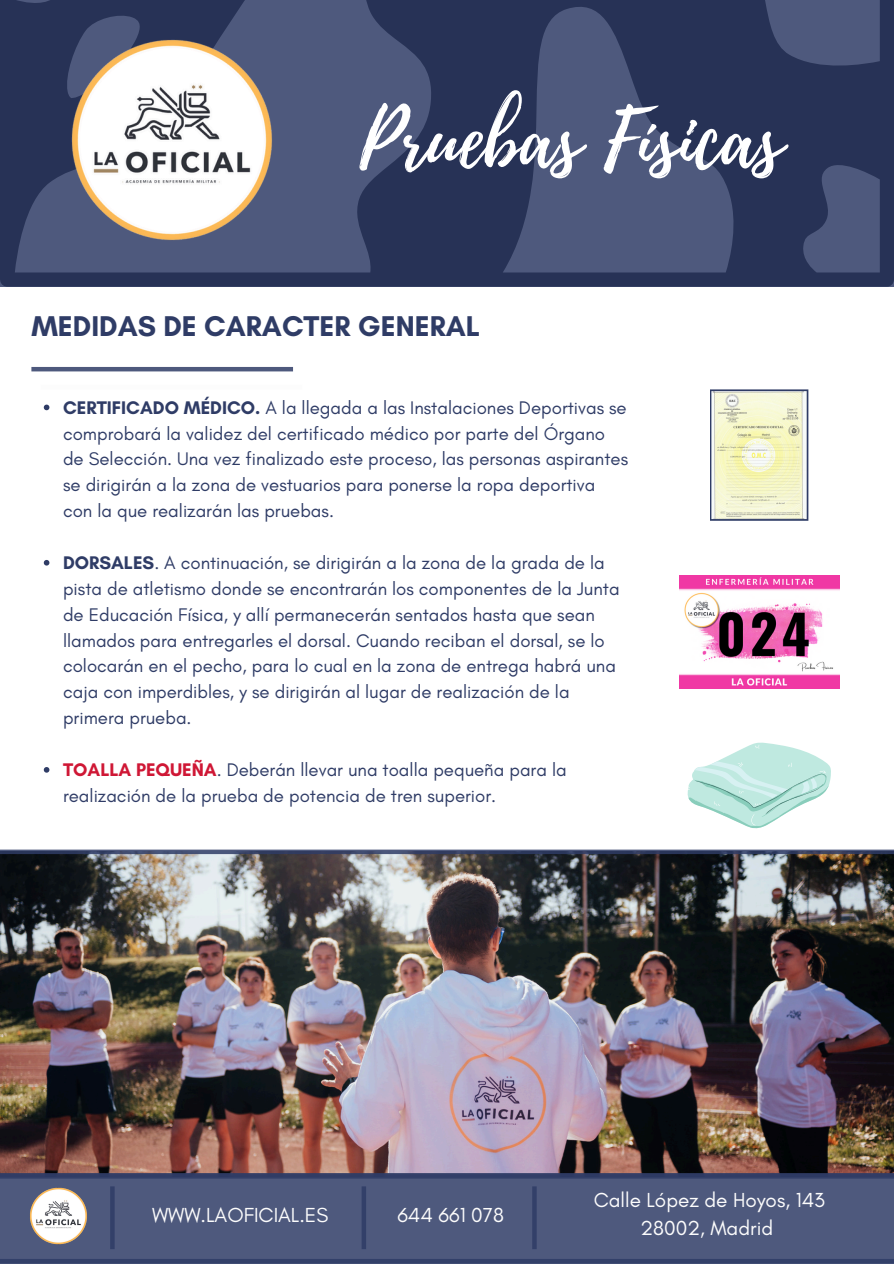
<style>
.page{position:relative;width:894px;height:1264px;background:#fff}
.page>*{position:absolute;margin:0;border:0;box-sizing:border-box;transform-origin:0 0}
.t1{font:80.55px "Playlist Script";color:#fff}
.t2{font:700 29.1px "Glacial Indifference";color:#2f3c66}
.t3{font:20.7px/28.2px "Glacial Indifference";color:#fcfcfc;text-align:center}
.t4{font:18.6px/25.8px "Glacial Indifference";color:#2f3c66}
.s1{font-weight:700}
.s2{font-weight:700;color:#cf1735}
</style>
<div class="page">
<svg style="left:0;top:0;width:893px;height:286px;background:#374266"></svg>
<img style="left:20px;top:0;width:303px;height:287px">
<img style="left:0;top:854px;width:893px;height:319px">
<div style="left:0;top:1173px;width:893px;height:90px;background:#4e597d"></div>
<div style="left:110px;top:1186px;width:5px;height:63px;background:#2f3c66"></div>
<img style="left:16px;top:1173px;width:85px;height:72px">
<div style="left:361px;top:1186px;width:5px;height:63px;background:#2f3c66"></div>
<hr style="left:532px;top:1186px;width:4px;height:63px;background:#2f3c66">
<hr style="left:31px;top:367px;width:262px;height:4px;background:#4e597d">
<div style="left:0;top:1258px;width:893px;height:5px;background:#2f3c66"></div>
<hr style="left:0;top:1174px;width:893px;height:4px;background:#2f3c66">
<svg style="left:710px;top:389px;width:98px;height:132px;background:#e5e7c7"></svg>
<svg style="left:687px;top:742px;width:144px;height:87px"></svg>
<svg style="left:0;top:849px;width:893px;height:5px;background:#545d7c"></svg>
<img style="left:679px;top:575px;width:160px;height:113px">
<svg style="left:44px;top:404px;width:5px;height:6px"></svg>
<svg style="left:44px;top:560px;width:5px;height:5px"></svg>
<svg style="left:44px;top:767px;width:5px;height:5px"></svg>
<h4 class="t1" style="left:359px;top:82px;width:424px">Pruebas Físicas</h4>
<p class="t2" style="left:31px;top:308px;width:450px">MEDIDAS DE CARACTER GENERAL</p>
<p class="t4" style="left:63px;top:394px;width:566px"><span class="s1">CERTIFICADO MÉDICO.</span> A la llegada a las Instalaciones Deportivas se comprobará la validez del certificado médico por parte del Órgano de Selección. Una vez finalizado este proceso, las personas aspirantes se dirigirán a la zona de vestuarios para ponerse la ropa deportiva con la que realizarán las pruebas.</p>
<p class="t4" style="left:63px;top:549px;width:558px"><span class="s1">DORSALES</span>. A continuación, se dirigirán a la zona de la grada de la pista de atletismo donde se encontrarán los componentes de la Junta de Educación Física, y allí permanecerán sentados hasta que sean llamados para entregarles el dorsal. Cuando reciban el dorsal, se lo colocarán en el pecho, para lo cual en la zona de entrega habrá una caja con imperdibles, y se dirigirán al lugar de realización de la primera prueba.</p>
<p class="t4" style="left:63px;top:756px;width:505px"><span class="s2">TOALLA PEQUEÑA</span>. Deberán llevar una toalla pequeña para la realización de la prueba de potencia de tren superior.</p>
<p class="t3" style="left:152px;top:1200px;width:178px">WWW.LAOFICIAL.ES</p>
<p class="t3" style="left:397px;top:1200px;width:108px">644 661 078</p>
<p class="t3" style="left:593px;top:1185px;width:233px">Calle López de Hoyos, 143<br>28002, Madrid</p>
</div>
